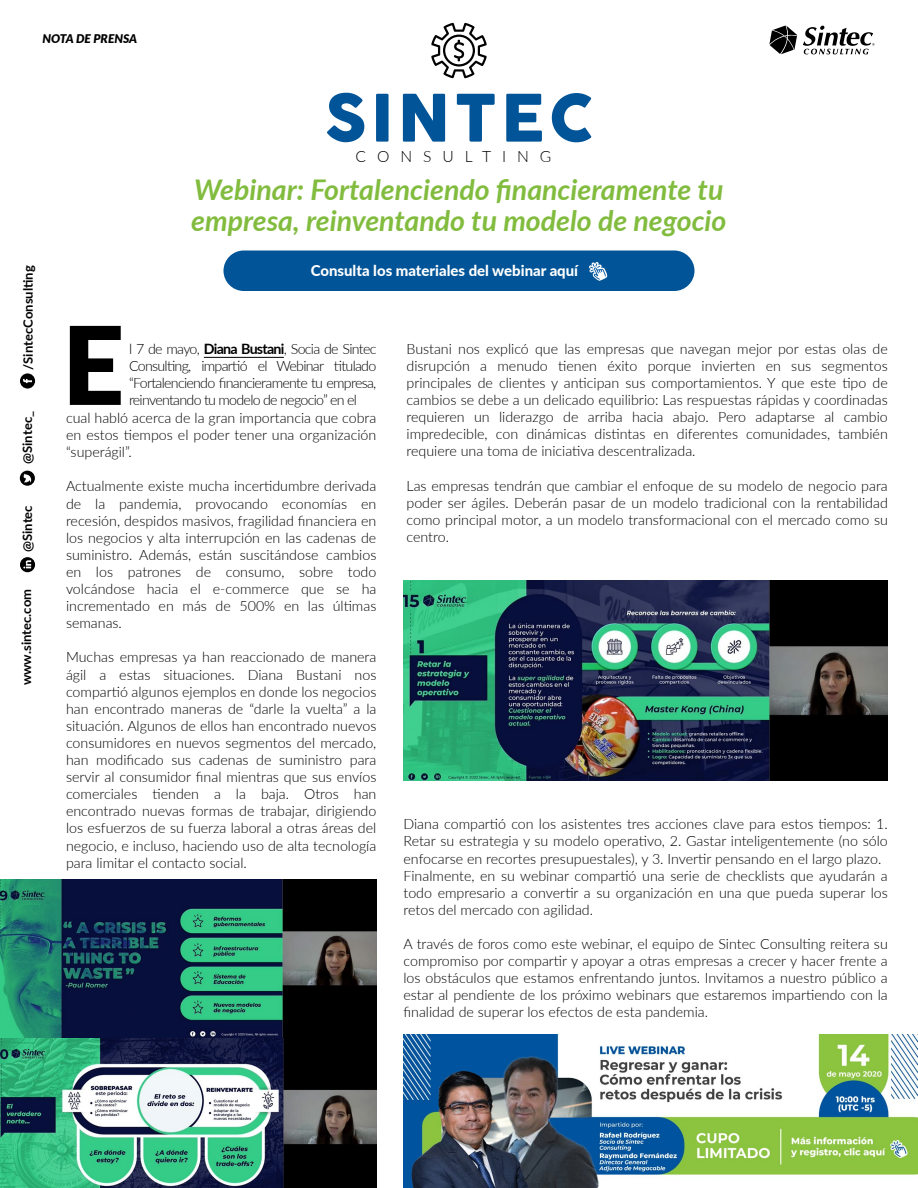
<style>
.page{position:relative;width:918px;height:1188px;background:#fff}
.page>*{position:absolute;margin:0;border:0;box-sizing:border-box;transform-origin:0 0}
.t1{font:900 108.45px "Lato";color:#000}
.t2{font:64.5px "COCOGOOSE";letter-spacing:.06em;color:#005497}
.t3{font:italic 700 28.5px "Lato";color:#82bc3f}
.t4{font:300 15.6px "Lato";letter-spacing:.7em;color:#000}
.t5{font:800 15px "Lato";color:#fff}
.t6{font:300 14.25px/17.1px "Lato";color:#000;text-align:justify}
.t7{font:700 13.05px "Lato";color:#000}
.t8{font:italic 900 12px "Lato";color:#000}
.s1{font-weight:700}
</style>
<div class="page">
<hr style="left:204px;top:357px;width:80px;height:1px;background:#000">
<svg style="left:20px;top:373px;width:15px;height:16px"></svg>
<svg style="left:20px;top:471px;width:15px;height:15px"></svg>
<svg style="left:20px;top:557px;width:15px;height:15px"></svg>
<svg style="left:769px;top:26px;width:28px;height:28px"></svg>
<svg style="left:803px;top:26px;width:72px;height:28px"></svg>
<div style="left:224px;top:250px;width:470px;height:41px;background:#005497;border-radius:20px"></div>
<svg style="left:589px;top:262px;width:18px;height:19px"></svg>
<svg style="left:431px;top:23px;width:56px;height:55px"></svg>
<img style="left:404px;top:1034px;width:514px;height:154px">
<img style="left:404px;top:580px;width:484px;height:200px">
<img style="left:0;top:879px;width:376px;height:309px">
<p class="t8" style="left:42px;top:29px;width:96px">NOTA DE PRENSA</p>
<h2 class="t2" style="left:325px;top:70px;width:271px">SINTEC</h2>
<p class="t4" style="left:356px;top:146px;width:197px">CONSULTING</p>
<h3 class="t3" style="left:194px;top:168px;width:531px">Webinar: Fortalenciendo financieramente tu</h3>
<p class="t7" style="left:18px;top:370px;width:106px;rotate:-90deg">/SintecConsulting</p>
<p class="t7" style="left:18px;top:464px;width:54px;rotate:-90deg">@Sintec_</p>
<p class="t7" style="left:18px;top:552px;width:48px;rotate:-90deg">@Sintec</p>
<p class="t7" style="left:17px;top:685px;width:98px;rotate:-90deg">www.sintec.com</p>
<h3 class="t3" style="left:191px;top:200px;width:537px">empresa, reinventando tu modelo de negocio</h3>
<p class="t5" style="left:311px;top:260px;width:269px">Consulta los materiales del webinar aquí</p>
<h1 class="t1" style="left:62px;top:284px;width:64px">E</h1>
<p class="t6" style="left:129px;top:340px;width:249px">l 7 de mayo, <span class="s1">Diana Bustani</span>, Socia de Sintec Consulting, impartió el Webinar titulado “Fortalenciendo financieramente tu empresa, reinventando tu modelo de negocio” en el</p>
<p class="t6" style="left:407px;top:340px;width:483px">Bustani nos explicó que las empresas que navegan mejor por estas olas de disrupción a menudo tienen éxito porque invierten en sus segmentos principales de clientes y anticipan sus comportamientos. Y que este tipo de cambios se debe a un delicado equilibrio: Las respuestas rápidas y coordinadas requieren un liderazgo de arriba hacia abajo. Pero adaptarse al cambio impredecible, con dinámicas distintas en diferentes comunidades, también requiere una toma de iniciativa descentralizada.</p>
<p class="t6" style="left:407px;top:476px;width:483px">Las empresas tendrán que cambiar el enfoque de su modelo de negocio para poder ser ágiles. Deberán pasar de un modelo tradicional con la rentabilidad como principal motor, a un modelo transformacional con el mercado como su centro.</p>
<p class="t6" style="left:66px;top:409px;width:312px">cual habló acerca de la gran importancia que cobra en estos tiempos el poder tener una organización “superágil”.</p>
<p class="t6" style="left:66px;top:477px;width:312px">Actualmente existe mucha incertidumbre derivada de la pandemia, provocando economías en recesión, despidos masivos, fragilidad financiera en los negocios y alta interrupción en las cadenas de suministro. Además, están suscitándose cambios en los patrones de consumo, sobre todo volcándose hacia el e-commerce que se ha incrementado en más de 500% en las últimas semanas.</p>
<p class="t6" style="left:66px;top:648px;width:312px">Muchas empresas ya han reaccionado de manera ágil a estas situaciones. Diana Bustani nos compartió algunos ejemplos en donde los negocios han encontrado maneras de “darle la vuelta” a la situación. Algunos de ellos han encontrado nuevos consumidores en nuevos segmentos del mercado, han modificado sus cadenas de suministro para servir al consumidor final mientras que sus envíos comerciales tienden a la baja. Otros han encontrado nuevas formas de trabajar, dirigiendo los esfuerzos de su fuerza laboral a otras áreas del negocio, e incluso, haciendo uso de alta tecnología para limitar el contacto social.</p>
<p class="t6" style="left:403px;top:815px;width:486px;text-align:left">Diana compartió con los asistentes tres acciones clave para estos tiempos: 1.<br>Retar su estrategia y su modelo operativo, 2. Gastar inteligentemente (no sólo enfocarse en recortes presupuestales), y 3. Invertir pensando en el largo plazo.<br>Finalmente, en su webinar compartió una serie de checklists que ayudarán a todo empresario a convertir a su organización en una que pueda superar los retos del mercado con agilidad.</p>
<p class="t6" style="left:403px;top:935px;width:486px">A través de foros como este webinar, el equipo de Sintec Consulting reitera su compromiso por compartir y apoyar a otras empresas a crecer y hacer frente a los obstáculos que estamos enfrentando juntos. Invitamos a nuestro público a estar al pendiente de los próximo webinars que estaremos impartiendo con la finalidad de superar los efectos de esta pandemia.</p>
</div>
